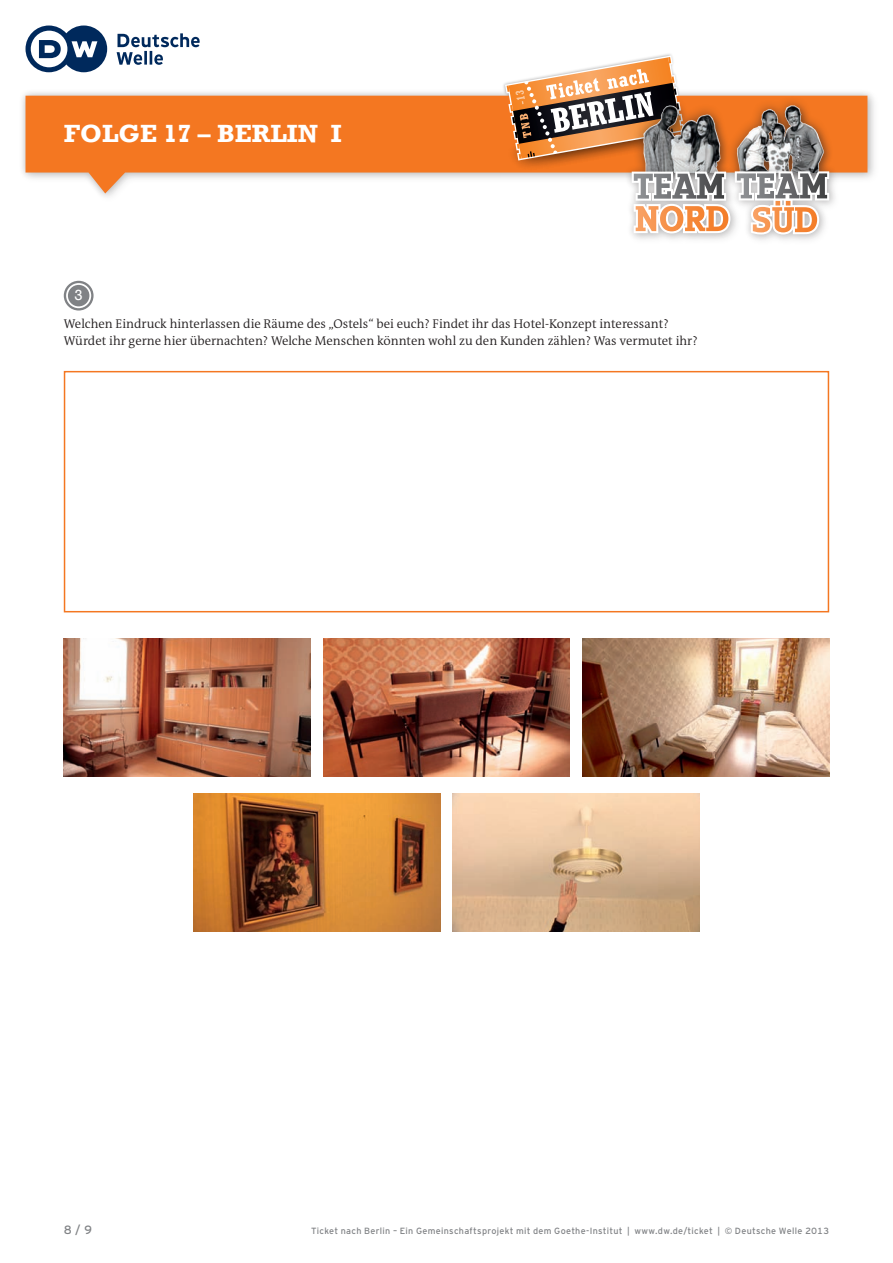
<style>
.page{position:relative;width:893px;height:1263px;background:#fff}
.page>*{position:absolute;margin:0;border:0;box-sizing:border-box;transform-origin:0 0}
.t1{font:700 25.5px "Rockwell";color:#fff}
.t2{font:15px "Rockwell";color:#fff}
.t3{font:300 12.75px/17.2px "DW The Antiqua B W4";color:#231f20}
.t4{font:12px "Interstate DW Line";color:#808285}
.t5{font:9px "Interstate DW Line";letter-spacing:.035em;color:#808285}
</style>
<div class="page">
<div style="left:18px;top:88px;width:857px;height:112px;background:#231f20;opacity:.25"></div>
<svg style="left:26px;top:96px;width:841px;height:97px;fill:#f47721"></svg>
<img style="left:497px;top:102px;width:127px;height:80px">
<img style="left:500px;top:54px;width:190px;height:111px">
<svg style="left:505px;top:55px;width:179px;height:105px"></svg>
<div style="left:726px;top:95px;width:108px;height:89px;background:#231f20;opacity:.5"></div>
<img style="left:735px;top:105px;width:120px;height:68px">
<div style="left:729px;top:165px;width:112px;height:81px;background:#231f20;opacity:.15"></div>
<div style="left:727px;top:164px;width:110px;height:78px;background:#231f20;opacity:.25"></div>
<div style="left:632px;top:95px;width:98px;height:89px;background:#231f20;opacity:.5"></div>
<img style="left:639px;top:103px;width:92px;height:61px">
<div style="left:626px;top:166px;width:116px;height:80px;background:#fefefe"></div>
<div style="left:624px;top:164px;width:114px;height:77px;background:#231f20;opacity:.25"></div>
<svg style="left:632px;top:171px;width:197px;height:63px"></svg>
<img style="left:634px;top:174px;width:90px;height:25px">
<img style="left:636px;top:206px;width:92px;height:25px">
<svg style="left:64px;top:281px;width:30px;height:29px"></svg>
<div style="left:68px;top:285px;width:21px;height:21px;background:#808285;border-radius:50%"></div>
<div style="left:64px;top:371px;width:765px;height:241px;border:2px solid #f47721"></div>
<img style="left:193px;top:794px;width:247px;height:138px">
<img style="left:453px;top:794px;width:246px;height:138px">
<img style="left:64px;top:638px;width:246px;height:138px">
<img style="left:323px;top:638px;width:247px;height:138px">
<img style="left:583px;top:638px;width:246px;height:138px">
<svg style="left:117px;top:33px;width:83px;height:32px"></svg>
<svg style="left:26px;top:26px;width:81px;height:46px"></svg>
<h1 class="t1" style="left:64px;top:118px;width:279px">FOLGE 17 – BERLIN I</h1>
<p class="t2" style="left:75px;top:287px;width:10px">3</p>
<p class="t3" style="left:64px;top:315px;width:635px">Welchen Eindruck hinterlassen die Räume des „Ostels“ bei euch? Findet ihr das Hotel-Konzept interessant?<br>Würdet ihr gerne hier übernachten? Welche Menschen könnten wohl zu den Kunden zählen? Was vermutet ihr?</p>
<p class="t4" style="left:64px;top:1222px;width:30px">8 / 9</p>
<p class="t5" style="left:311px;top:1225px;width:520px">Ticket nach Berlin – Ein Gemeinschaftsprojekt mit dem Goethe-Institut | www.dw.de/ticket | © Deutsche Welle 2013</p>
</div>
